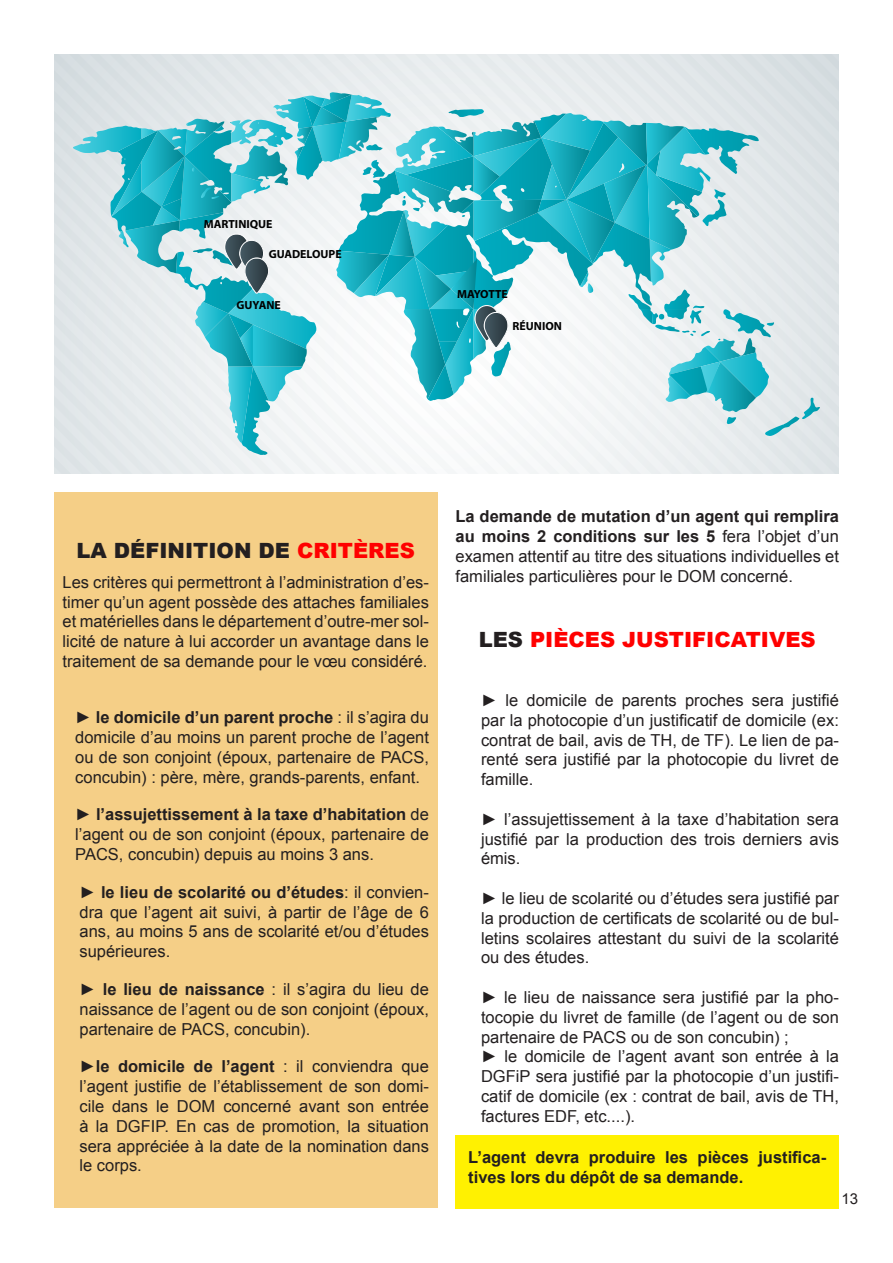
<style>
.page{position:relative;width:893px;height:1263px;background:#fff}
.page>*{position:absolute;margin:0;border:0;box-sizing:border-box;transform-origin:0 0}
.t1{font:900 21px "Arial";color:#f00}
.t2{font:900 21px "Arial";color:#231f20}
.t3{font:16.5px/19.8px "Arial";color:#231f20;text-align:justify}
.t4{font:700 16.5px/19.8px "Arial";color:#231f20}
.t5{font:15px "Arial";color:#231f20}
.t6{font:700 11.7px "Myriad Pro";color:#000}
.s1{color:#f00}
.s2{font-weight:700}
.s3{color:#231f20}
</style>
<div class="page">
<div style="left:455px;top:1135px;width:384px;height:74px;background:#fff101"></div>
<div style="left:54px;top:492px;width:383px;height:716px;background:#f5cf87"></div>
<svg style="left:435px;top:54px;width:404px;height:349px;background:#e0e5e8"></svg>
<svg style="left:54px;top:92px;width:766px;height:381px"></svg>
<p class="t6" style="left:204px;top:216px;width:70px">MARTINIQUE</p>
<p class="t6" style="left:269px;top:246px;width:75px">GUADELOUPE</p>
<p class="t6" style="left:237px;top:297px;width:46px">GUYANE</p>
<p class="t6" style="left:457px;top:286px;width:52px">MAYOTTE</p>
<p class="t6" style="left:513px;top:318px;width:51px">RÉUNION</p>
<p class="t2" style="left:77px;top:535px;width:340px">LA DÉFINITION DE <span class="s1">CRITÈRES</span></p>
<p class="t3" style="left:63px;top:572px;width:368px">Les critères qui permettront à l’administration d’es&shy;timer qu’un agent possède des attaches familiales et matérielles dans le département d’outre-mer sol&shy;licité de nature à lui accorder un avantage dans le traitement de sa demande pour le vœu considéré.</p>
<p class="t3" style="left:75px;top:708px;width:355px"><span class="s2">► le domicile d’un parent proche</span> : il s’agira du domicile d’au moins un parent proche de l’agent ou de son conjoint (époux, partenaire de PACS, concubin) : père, mère, grands-parents, enfant.</p>
<p class="t3" style="left:75px;top:805px;width:355px"><span class="s2">► l’assujettissement à la taxe d’habitation</span> de l’agent ou de son conjoint (époux, partenaire de PACS, concubin) depuis au moins 3 ans.</p>
<p class="t3" style="left:80px;top:882px;width:351px"><span class="s2">► le lieu de scolarité ou d’études</span>: il convien&shy;dra que l’agent ait suivi, à partir de l’âge de 6 ans, au moins 5 ans de scolarité et/ou d’études supérieures.</p>
<p class="t3" style="left:80px;top:979px;width:351px"><span class="s2">► le lieu de naissance</span> : il s’agira du lieu de naissance de l’agent ou de son conjoint (époux, partenaire de PACS, concubin).</p>
<p class="t3" style="left:80px;top:1057px;width:351px"><span class="s2">►le domicile de l’agent</span> : il conviendra que l’agent justifie de l’établissement de son domi&shy;cile dans le DOM concerné avant son entrée à la DGFIP. En cas de promotion, la situation sera appréciée à la date de la nomination dans le corps.</p>
<p class="t3" style="left:455px;top:507px;width:385px"><span class="s2">La demande de mutation d’un agent qui remplira au moins 2 conditions sur les 5</span> fera l’objet d’un examen attentif au titre des situations individuelles et familiales particulières pour le DOM concerné.</p>
<p class="t1" style="left:479px;top:624px;width:338px"><span class="s3">LES</span> PIÈCES JUSTIFICATIVES</p>
<p class="t3" style="left:481px;top:690px;width:359px"><span class="s2">►</span> le domicile de parents proches sera justifié par la photocopie d’un justificatif de domicile (ex: contrat de bail, avis de TH, de TF). Le lien de pa&shy;renté sera justifié par la photocopie du livret de famille.</p>
<p class="t3" style="left:481px;top:809px;width:359px"><span class="s2">►</span> l’assujettissement à la taxe d’habitation sera justifié par la production des trois derniers avis émis.</p>
<p class="t3" style="left:481px;top:888px;width:359px"><span class="s2">►</span> le lieu de scolarité ou d’études sera justifié par la production de certificats de scolarité ou de bul&shy;letins scolaires attestant du suivi de la scolarité ou des études.</p>
<p class="t3" style="left:481px;top:987px;width:359px"><span class="s2">►</span> le lieu de naissance sera justifié par la pho&shy;tocopie du livret de famille (de l’agent ou de son partenaire de PACS ou de son concubin) ;</p>
<p class="t3" style="left:481px;top:1047px;width:359px"><span class="s2">►</span> le domicile de l’agent avant son entrée à la DGFiP sera justifié par la photocopie d’un justifi&shy;catif de domicile (ex : contrat de bail, avis de TH, factures EDF, etc....).</p>
<p class="t4" style="left:468px;top:1148px;width:359px">L’agent devra produire les pièces justifica&shy;tives lors du dépôt de sa demande.</p>
<p class="t5" style="left:841px;top:1189px;width:18px">13</p>
</div>
